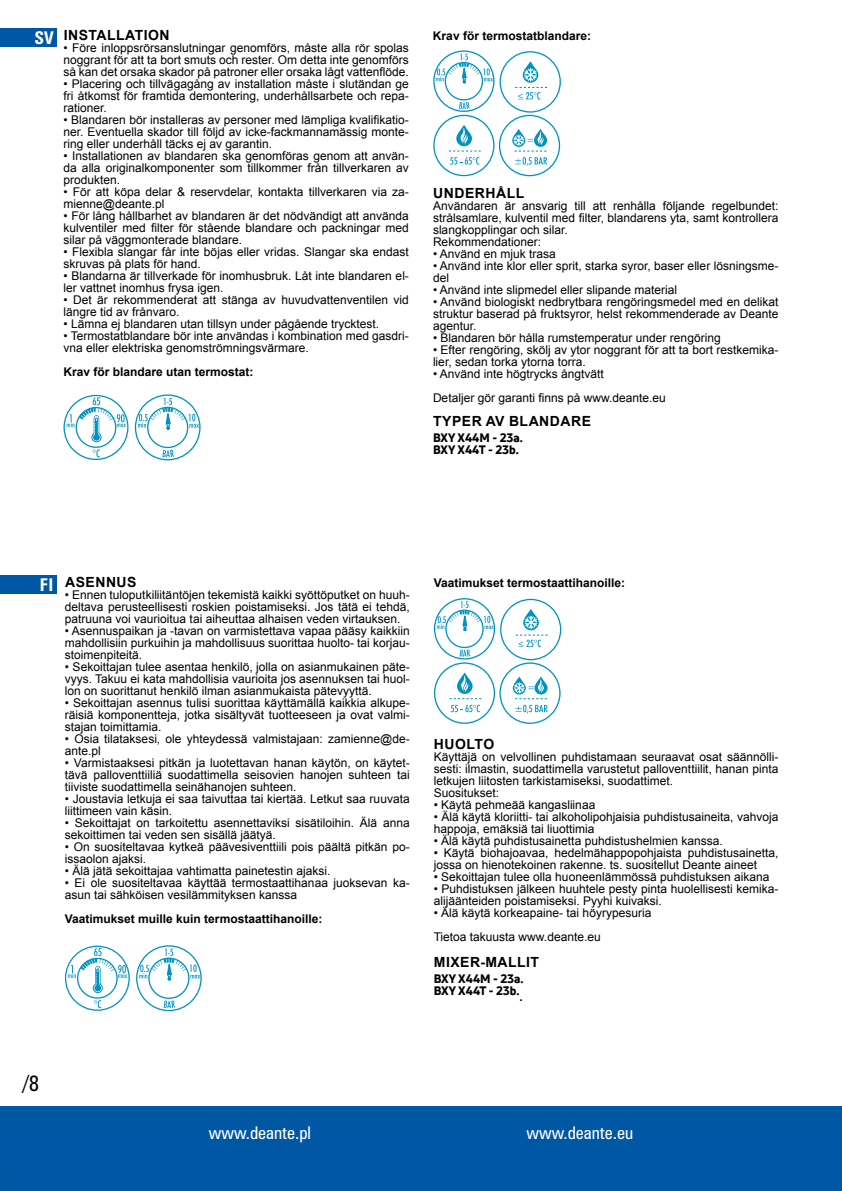
<style>
.page{position:relative;width:842px;height:1191px;background:#fff}
.page>*{position:absolute;margin:0;border:0;box-sizing:border-box;transform-origin:0 0}
.t1{font:20px "Zurich Cn PL";color:#000}
.t2{font:16px "Zurich Cn PL";color:#fff}
.t3{font:700 16px "Zurich Cn PL";color:#fff}
.t4{font:700 14px "Arial";letter-spacing:.035em;color:#000}
.t5{font:12px/12px "Arial";color:#000}
.t6{font:700 12px "Arial";color:#000}
.t7{font:800 12px/12px "Uni Neue";color:#000}
</style>
<div class="page">
<div style="left:0;top:1106px;width:842px;height:85px;background:#0058a4"></div>
<div style="left:0;top:28px;width:57px;height:18px;background:#0058a4"></div>
<div style="left:0;top:575px;width:56px;height:19px;background:#0058a4"></div>
<div style="left:135px;top:394px;width:66px;height:66px;border:1px solid #0093c1;border-radius:50%"></div>
<div style="left:147px;top:407px;width:41px;height:41px;border:1px solid #0093c1;border-radius:50%"></div>
<svg style="left:162px;top:450px;width:12px;height:7px"></svg>
<svg style="left:138px;top:398px;width:61px;height:32px"></svg>
<div style="left:63px;top:395px;width:65px;height:65px;border:1px solid #0093c1;border-radius:50%"></div>
<div style="left:76px;top:407px;width:40px;height:41px;border:1px solid #0093c1;border-radius:50%"></div>
<svg style="left:93px;top:449px;width:7px;height:8px"></svg>
<svg style="left:67px;top:397px;width:59px;height:46px"></svg>
<div style="left:136px;top:945px;width:66px;height:66px;border:1px solid #0093c1;border-radius:50%"></div>
<div style="left:148px;top:957px;width:41px;height:42px;border:1px solid #0093c1;border-radius:50%"></div>
<svg style="left:164px;top:1000px;width:11px;height:8px"></svg>
<svg style="left:139px;top:948px;width:61px;height:32px"></svg>
<div style="left:65px;top:945px;width:65px;height:65px;border:1px solid #0093c1;border-radius:50%"></div>
<div style="left:77px;top:957px;width:41px;height:41px;border:1px solid #0093c1;border-radius:50%"></div>
<svg style="left:94px;top:1000px;width:7px;height:8px"></svg>
<svg style="left:68px;top:948px;width:59px;height:45px"></svg>
<div style="left:433px;top:115px;width:61px;height:61px;border:1px solid #0093c1;border-radius:50%"></div>
<div style="left:499px;top:115px;width:61px;height:61px;border:1px solid #0093c1;border-radius:50%"></div>
<svg style="left:449px;top:128px;width:32px;height:37px"></svg>
<svg style="left:512px;top:129px;width:35px;height:37px"></svg>
<svg style="left:436px;top:51px;width:125px;height:62px"></svg>
<svg style="left:457px;top:672px;width:16px;height:22px"></svg>
<svg style="left:460px;top:675px;width:9px;height:17px"></svg>
<div style="left:434px;top:662px;width:61px;height:62px;border:1px solid #0093c1;border-radius:50%"></div>
<svg style="left:450px;top:698px;width:31px;height:1px"></svg>
<div style="left:499px;top:662px;width:62px;height:62px;border:1px solid #0093c1;border-radius:50%"></div>
<svg style="left:513px;top:676px;width:34px;height:23px"></svg>
<svg style="left:451px;top:705px;width:29px;height:7px"></svg>
<svg style="left:516px;top:705px;width:32px;height:8px"></svg>
<svg style="left:437px;top:598px;width:125px;height:63px"></svg>
<h2 class="t3" style="left:34px;top:27px;width:21px">SV</h2>
<p class="t4" style="left:64px;top:25px;width:107px">INSTALLATION</p>
<p class="t5" style="left:63px;top:42px;width:347px;text-align:justify">• Före inloppsrörsanslutningar genomförs, måste alla rör spolas noggrant för att ta bort smuts och rester. Om detta inte genomförs så kan det orsaka skador på patroner eller orsaka lågt vattenflöde.</p>
<p class="t5" style="left:63px;top:78px;width:347px;text-align:justify">• Placering och tillvägagång av installation måste i slutändan ge fri åtkomst för framtida demontering, underhållsarbete och repa&shy;rationer.</p>
<p class="t5" style="left:63px;top:114px;width:347px;text-align:justify">• Blandaren bör installeras av personer med lämpliga kvalifikatio&shy;ner. Eventuella skador till följd av icke-fackmannamässig monte&shy;ring eller underhåll täcks ej av garantin.</p>
<p class="t5" style="left:63px;top:150px;width:347px;text-align:justify">• Installationen av blandaren ska genomföras genom att använ&shy;da alla originalkomponenter som tillkommer från tillverkaren av produkten.</p>
<p class="t5" style="left:63px;top:186px;width:347px">• För att köpa delar &amp; reservdelar, kontakta tillverkaren via za&shy;mienne@deante.pl</p>
<p class="t5" style="left:63px;top:210px;width:347px;text-align:justify">• För lång hållbarhet av blandaren är det nödvändigt att använda kulventiler med filter för stående blandare och packningar med silar på väggmonterade blandare.</p>
<p class="t5" style="left:63px;top:246px;width:347px">• Flexibla slangar får inte böjas eller vridas. Slangar ska endast skruvas på plats för hand.</p>
<p class="t5" style="left:63px;top:270px;width:347px">• Blandarna är tillverkade för inomhusbruk. Låt inte blandaren el&shy;ler vattnet inomhus frysa igen.</p>
<p class="t5" style="left:63px;top:294px;width:347px">• Det är rekommenderat att stänga av huvudvattenventilen vid längre tid av frånvaro.</p>
<p class="t5" style="left:63px;top:318px;width:317px">• Lämna ej blandaren utan tillsyn under pågående trycktest.</p>
<p class="t5" style="left:63px;top:330px;width:347px">• Termostatblandare bör inte användas i kombination med gasdri&shy;vna eller elektriska genomströmningsvärmare.</p>
<p class="t6" style="left:63px;top:363px;width:192px">Krav för blandare utan termostat:</p>
<p class="t6" style="left:433px;top:27px;width:160px">Krav för termostatblandare:</p>
<p class="t4" style="left:433px;top:183px;width:93px">UNDERHÅLL</p>
<p class="t5" style="left:433px;top:200px;width:347px">Användaren är ansvarig till att renhålla följande regelbundet: strålsamlare, kulventil med filter, blandarens yta, samt kontrollera slangkopplingar och silar.<br>Rekommendationer:</p>
<p class="t5" style="left:433px;top:248px;width:124px">• Använd en mjuk trasa</p>
<p class="t5" style="left:433px;top:260px;width:347px">• Använd inte klor eller sprit, starka syror, baser eller lösningsme&shy;del</p>
<p class="t5" style="left:433px;top:284px;width:246px">• Använd inte slipmedel eller slipande material</p>
<p class="t5" style="left:433px;top:296px;width:347px;text-align:justify">• Använd biologiskt nedbrytbara rengöringsmedel med en delikat struktur baserad på fruktsyror, helst rekommenderade av Deante agentur.</p>
<p class="t5" style="left:433px;top:332px;width:289px">• Blandaren bör hålla rumstemperatur under rengöring</p>
<p class="t5" style="left:433px;top:344px;width:347px">• Efter rengöring, skölj av ytor noggrant för att ta bort restkemika&shy;lier, sedan torka ytorna torra.</p>
<p class="t5" style="left:433px;top:362px;width:234px;line-height:24px">• Använd inte högtrycks ångtvätt<br>Detaljer gör garanti finns på www.deante.eu</p>
<p class="t4" style="left:433px;top:411px;width:159px">TYPER AV BLANDARE</p>
<p class="t7" style="left:433px;top:432px;width:91px">BXY X44M - 23a.<br>BXY X44T - 23b.</p>
<h2 class="t3" style="left:40px;top:574px;width:15px">FI</h2>
<p class="t4" style="left:65px;top:572px;width:73px">ASENNUS</p>
<p class="t5" style="left:65px;top:589px;width:346px;text-align:justify">• Ennen tuloputkiliitäntöjen tekemistä kaikki syöttöputket on huuh&shy;deltava perusteellisesti roskien poistamiseksi. Jos tätä ei tehdä, patruuna voi vaurioitua tai aiheuttaa alhaisen veden virtauksen.</p>
<p class="t5" style="left:65px;top:625px;width:346px;text-align:justify">• Asennuspaikan ja -tavan on varmistettava vapaa pääsy kaikkiin mahdollisiin purkuihin ja mahdollisuus suorittaa huolto- tai korjau&shy;stoimenpiteitä.</p>
<p class="t5" style="left:65px;top:661px;width:346px;text-align:justify">• Sekoittajan tulee asentaa henkilö, jolla on asianmukainen päte&shy;vyys. Takuu ei kata mahdollisia vaurioita jos asennuksen tai huol&shy;lon on suorittanut henkilö ilman asianmukaista pätevyyttä.</p>
<p class="t5" style="left:65px;top:697px;width:346px;text-align:justify">• Sekoittajan asennus tulisi suorittaa käyttämällä kaikkia alkupe&shy;räisiä komponentteja, jotka sisältyvät tuotteeseen ja ovat valmi&shy;stajan toimittamia.</p>
<p class="t5" style="left:65px;top:733px;width:346px">• Osia tilataksesi, ole yhteydessä valmistajaan: zamienne@de&shy;ante.pl</p>
<p class="t5" style="left:65px;top:757px;width:346px;text-align:justify">• Varmistaaksesi pitkän ja luotettavan hanan käytön, on käytet&shy;tävä palloventtiiliä suodattimella seisovien hanojen suhteen tai tiiviste suodattimella seinähanojen suhteen.</p>
<p class="t5" style="left:65px;top:793px;width:346px">• Joustavia letkuja ei saa taivuttaa tai kiertää. Letkut saa ruuvata liittimeen vain käsin.</p>
<p class="t5" style="left:65px;top:817px;width:346px">• Sekoittajat on tarkoitettu asennettaviksi sisätiloihin. Älä anna sekoittimen tai veden sen sisällä jäätyä.</p>
<p class="t5" style="left:65px;top:841px;width:346px">• On suositeltavaa kytkeä päävesiventtiili pois päältä pitkän po&shy;issaolon ajaksi.</p>
<p class="t5" style="left:65px;top:865px;width:267px">• Älä jätä sekoittajaa vahtimatta painetestin ajaksi.</p>
<p class="t5" style="left:65px;top:877px;width:346px">• Ei ole suositeltavaa käyttää termostaattihanaa juoksevan ka&shy;asun tai sähköisen vesilämmityksen kanssa</p>
<p class="t6" style="left:65px;top:910px;width:259px">Vaatimukset muille kuin termostaattihanoille:</p>
<p class="t6" style="left:434px;top:574px;width:193px">Vaatimukset termostaattihanoille:</p>
<p class="t4" style="left:434px;top:734px;width:62px">HUOLTO</p>
<p class="t5" style="left:434px;top:751px;width:346px">Käyttäjä on velvollinen puhdistamaan seuraavat osat säännölli&shy;sesti: ilmastin, suodattimella varustetut palloventtiilit, hanan pinta letkujen liitosten tarkistamiseksi, suodattimet.<br>Suositukset:</p>
<p class="t5" style="left:434px;top:799px;width:163px">• Käytä pehmeää kangasliinaa</p>
<p class="t5" style="left:434px;top:811px;width:346px">• Älä käytä kloriitti- tai alkoholipohjaisia puhdistusaineita, vahvoja happoja, emäksiä tai liuottimia</p>
<p class="t5" style="left:434px;top:835px;width:291px">• Älä käytä puhdistusainetta puhdistushelmien kanssa.</p>
<p class="t5" style="left:434px;top:847px;width:346px">• Käytä biohajoavaa, hedelmähappopohjaista puhdistusainetta, jossa on hienotekoinen rakenne. ts. suositellut Deante aineet</p>
<p class="t5" style="left:434px;top:871px;width:337px">• Sekoittajan tulee olla huoneenlämmössä puhdistuksen aikana</p>
<p class="t5" style="left:434px;top:883px;width:346px">• Puhdistuksen jälkeen huuhtele pesty pinta huolellisesti kemika&shy;alijäänteiden poistamiseksi. Pyyhi kuivaksi.</p>
<p class="t5" style="left:434px;top:901px;width:219px;line-height:24px">• Älä käytä korkeapaine- tai höyrypesuria<br>Tietoa takuusta www.deante.eu</p>
<p class="t4" style="left:434px;top:952px;width:107px">MIXER-MALLIT</p>
<p class="t7" style="left:434px;top:973px;width:91px">BXY X44M - 23a.<br>BXY X44T - 23b.</p>
<p class="t6" style="left:520px;top:988px;width:5px">.</p>
<h1 class="t1" style="left:23px;top:1069px;width:18px">/8</h1>
<h2 class="t2" style="left:209px;top:1122px;width:104px">www.deante.pl</h2>
<h2 class="t2" style="left:526px;top:1122px;width:108px">www.deante.eu</h2>
</div>
